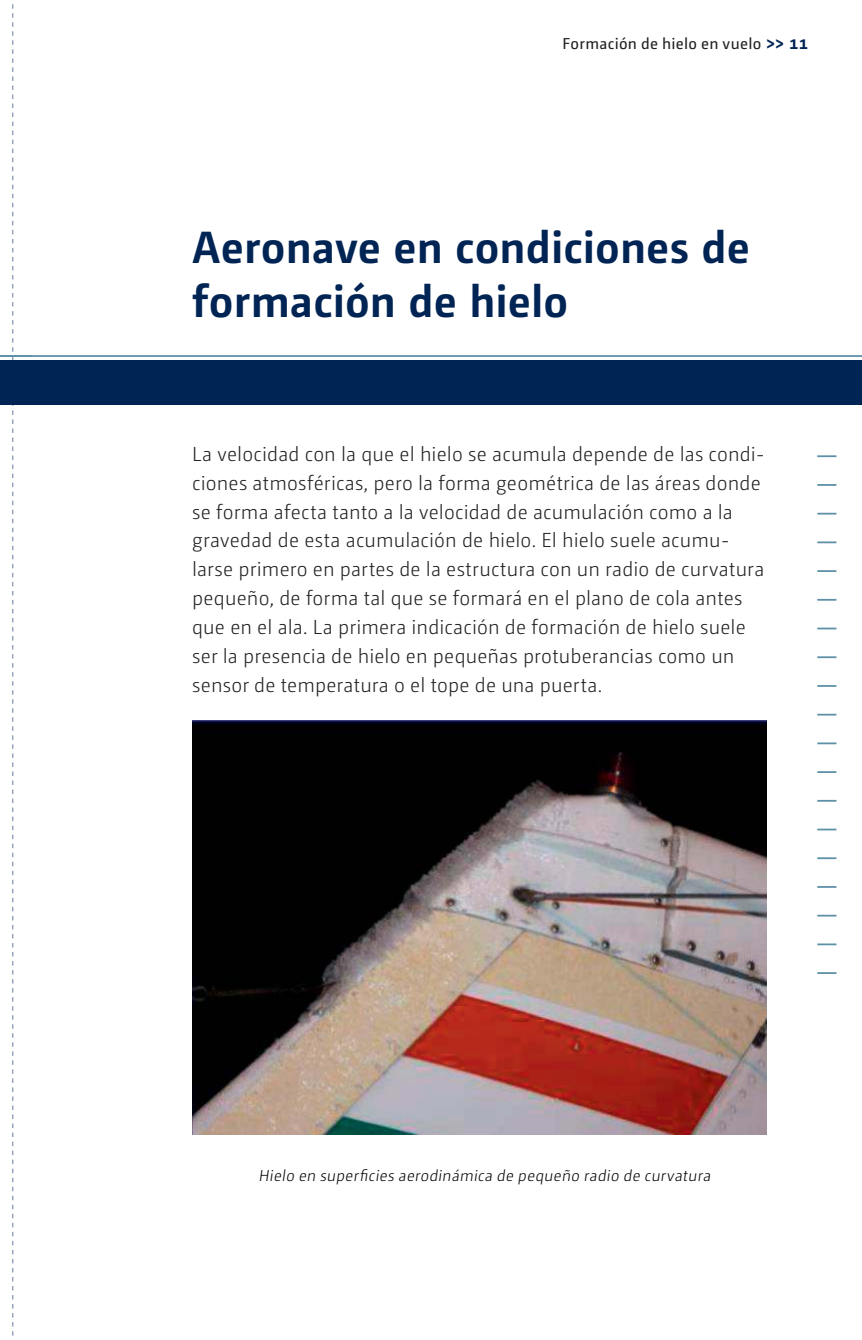
<style>
.page{position:relative;width:862px;height:1340px;background:#fff}
.page>*{position:absolute;margin:0;border:0;box-sizing:border-box;transform-origin:0 0}
.t1{font:700 45px/54px "Camingo Dos Pro";letter-spacing:.005em;color:#002454}
.t2{font:300 20.25px/28.8px "Camingo Dos Pro";letter-spacing:.01em;color:#221f1f}
.t3{font:300 15.75px "Camingo Dos Pro";color:#000}
.t4{font:15.75px "Camingo Dos Pro";letter-spacing:.015em;color:#221f1f}
.s1{font-weight:700;font-size:18px;color:#002454}
</style>
<div class="page">
<svg style="left:12px;top:4px;width:1px;height:1332px"></svg>
<div style="left:0;top:360px;width:861px;height:45px;background:#002454"></div>
<hr style="left:0;top:355px;width:861px;height:2px;background:#5e91a7">
<hr style="left:816px;top:455px;width:20px;height:2px;background:#5e91a7">
<hr style="left:816px;top:484px;width:20px;height:2px;background:#5e91a7">
<svg style="left:817px;top:513px;width:19px;height:1px"></svg>
<hr style="left:816px;top:541px;width:20px;height:2px;background:#5e91a7">
<hr style="left:816px;top:570px;width:20px;height:2px;background:#5e91a7">
<svg style="left:817px;top:599px;width:19px;height:1px"></svg>
<hr style="left:816px;top:627px;width:20px;height:2px;background:#5e91a7">
<hr style="left:816px;top:656px;width:20px;height:2px;background:#5e91a7">
<hr style="left:816px;top:685px;width:20px;height:2px;background:#5e91a7">
<hr style="left:816px;top:713px;width:20px;height:2px;background:#5e91a7">
<hr style="left:816px;top:742px;width:20px;height:2px;background:#5e91a7">
<hr style="left:816px;top:771px;width:20px;height:2px;background:#5e91a7">
<svg style="left:817px;top:800px;width:19px;height:1px"></svg>
<hr style="left:816px;top:828px;width:20px;height:2px;background:#5e91a7">
<hr style="left:816px;top:857px;width:20px;height:2px;background:#5e91a7">
<svg style="left:817px;top:886px;width:19px;height:1px"></svg>
<hr style="left:816px;top:914px;width:20px;height:2px;background:#5e91a7">
<hr style="left:816px;top:943px;width:20px;height:2px;background:#5e91a7">
<hr style="left:816px;top:972px;width:20px;height:2px;background:#5e91a7">
<img style="left:192px;top:720px;width:574px;height:414px">
<p class="t4" style="left:562px;top:34px;width:247px">Formación de hielo en vuelo <span class="s1">&gt;&gt; 11</span></p>
<h1 class="t1" style="left:192px;top:220px;width:559px">Aeronave en condiciones de formación de hielo</h1>
<p class="t2" style="left:192px;top:441px;width:574px">La velocidad con la que el hielo se acumula depende de las condi&shy;ciones atmosféricas, pero la forma geométrica de las áreas donde se forma afecta tanto a la velocidad de acumulación como a la gravedad de esta acumulación de hielo. El hielo suele acumu&shy;larse primero en partes de la estructura con un radio de curvatura pequeño, de forma tal que se formará en el plano de cola antes que en el ala. La primera indicación de formación de hielo suele ser la presencia de hielo en pequeñas protuberancias como un sensor de temperatura o el tope de una puerta.</p>
<p class="t3" style="left:258px;top:1168px;width:455px">Hielo en superficies aerodinámica de pequeño radio de curvatura</p>
</div>
